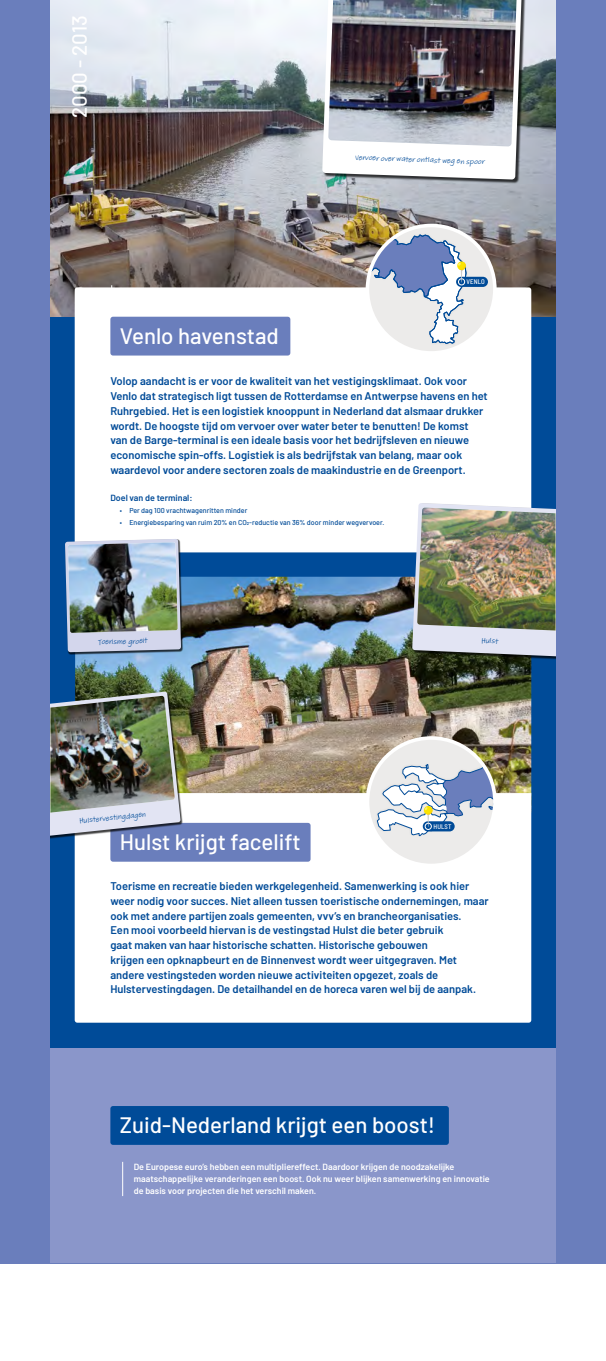
<style>
.page{position:relative;width:606px;height:1361px;background:#fff}
.page>*{position:absolute;margin:0;border:0;box-sizing:border-box;transform-origin:0 0}
.t1{font:500 22.35px "Barlow";color:#fff}
.t2{font:500 20.55px "Barlow";color:#fff}
.t3{font:600 11.1px/14.7px "Barlow";color:#004b98}
.t4{font:600 8.85px/12.3px "Barlow";color:#fff}
.t5{font:600 8.85px "Barlow";color:#004b98}
.t6{font:7.8px "Adobe Handwriting Tiffany";color:#004b98}
.t7{font:500 7.2px "Barlow";color:#004b98}
.t8{font:500 semi-condensed 6.75px "Barlow";letter-spacing:.02em;color:#fff}
</style>
<div class="page">
<div style="left:0;top:0;width:606px;height:1263px;background:#6a7ebc"></div>
<div style="left:50px;top:1047px;width:506px;height:216px;background:#8a96ca"></div>
<div style="left:50px;top:0;width:506px;height:1047px;background:#004b98"></div>
<img style="left:50px;top:0;width:506px;height:317px">
<img style="left:75px;top:577px;width:456px;height:216px">
<hr style="left:111px;top:285px;width:1px;height:64px;background:#fff">
<div style="left:75px;top:287px;width:456px;height:265px;background:#fff;border-radius:3px"></div>
<div style="left:75px;top:793px;width:456px;height:229px;background:#fff"></div>
<div style="left:110px;top:823px;width:201px;height:38px;background:#6a7ebc;border-radius:3px"></div>
<div style="left:110px;top:317px;width:180px;height:38px;background:#6a7ebc;border-radius:3px"></div>
<div style="left:323px;top:0;width:202px;height:183px;background:#000;opacity:.75"></div>
<svg style="left:322px;top:0;width:200px;height:179px;background:#e3e5e5"></svg>
<img style="left:328px;top:0;width:188px;height:146px">
<svg style="left:412px;top:503px;width:144px;height:153px;background:#c7ccd9"></svg>
<img style="left:417px;top:507px;width:139px;height:123px">
<svg style="left:367px;top:225px;width:128px;height:126px"></svg>
<svg style="left:367px;top:738px;width:128px;height:127px;background:#cfd3d9"></svg>
<div style="left:65px;top:539px;width:118px;height:115px;background:#000;opacity:.75"></div>
<svg style="left:65px;top:539px;width:116px;height:113px;background:#b8c0d8"></svg>
<img style="left:68px;top:542px;width:110px;height:91px">
<div style="left:110px;top:1106px;width:339px;height:39px;background:#004b98;border-radius:3px"></div>
<hr style="left:122px;top:1162px;width:1px;height:34px;background:#fff">
<div style="left:50px;top:692px;width:133px;height:146px;background:#000;opacity:.75"></div>
<img style="left:50px;top:691px;width:131px;height:145px">
<img style="left:50px;top:696px;width:125px;height:116px">
<h2 class="t2" style="left:64px;top:118px;width:104px;rotate:-90deg">2000 - 2013</h2>
<p class="t6" style="left:355px;top:152px;width:131px;rotate:2deg">Vervoer over water ontlast weg en spoor</p>
<h1 class="t1" style="left:120px;top:320px;width:160px">Venlo havenstad</h1>
<p class="t8" style="left:466px;top:277px;width:20px">VENLO</p>
<p class="t3" style="left:110px;top:373px;width:379px">Volop aandacht is er voor de kwaliteit van het vestigingsklimaat. Ook voor Venlo dat strategisch ligt tussen de Rotterdamse en Antwerpse havens en het Ruhrgebied. Het is een logistiek knooppunt in Nederland dat alsmaar drukker wordt. De hoogste tijd om vervoer over water beter te benutten! De komst van de Barge-terminal is een ideale basis voor het bedrijfsleven en nieuwe economische spin-offs. Logistiek is als bedrijfstak van belang, maar ook waardevol voor andere sectoren zoals de maakindustrie en de Greenport.</p>
<p class="t5" style="left:110px;top:491px;width:84px">Doel van de terminal:</p>
<p class="t7" style="left:120px;top:505px;width:129px">• Per dag 100 vrachtwagenritten minder</p>
<p class="t7" style="left:120px;top:517px;width:266px">• Energiebesparing van ruim 20% en CO2-reductie van 36% door minder wegvervoer.</p>
<p class="t6" style="left:98px;top:637px;width:51px;rotate:-2deg">Toerisme groeit</p>
<p class="t6" style="left:481px;top:635px;width:19px;rotate:2deg">Hulst</p>
<p class="t6" style="left:78px;top:815px;width:69px;rotate:-6deg">Hulstervestingdagen</p>
<p class="t8" style="left:433px;top:821px;width:19px">HULST</p>
<h1 class="t1" style="left:120px;top:826px;width:182px">Hulst krijgt facelift</h1>
<p class="t3" style="left:110px;top:878px;width:380px">Toerisme en recreatie bieden werkgelegenheid. Samenwerking is ook hier weer nodig voor succes. Niet alleen tussen toeristische ondernemingen, maar ook met andere partijen zoals gemeenten, vvv’s en brancheorganisaties.<br>Een mooi voorbeeld hiervan is de vestingstad Hulst die beter gebruik<br>gaat maken van haar historische schatten. Historische gebouwen<br>krijgen een opknapbeurt en de Binnenvest wordt weer uitgegraven. Met andere vestingsteden worden nieuwe activiteiten opgezet, zoals de Hulstervestingdagen. De detailhandel en de horeca varen wel bij de aanpak.</p>
<h1 class="t1" style="left:120px;top:1108px;width:317px">Zuid-Nederland krijgt een boost!</h1>
<p class="t4" style="left:134px;top:1159px;width:357px">De Europese euro’s hebben een multipliereffect. Daardoor krijgen de noodzakelijke maatschappelijke veranderingen een boost. Ook nu weer blijken samenwerking en innovatie de basis voor projecten die het verschil maken.</p>
</div>
